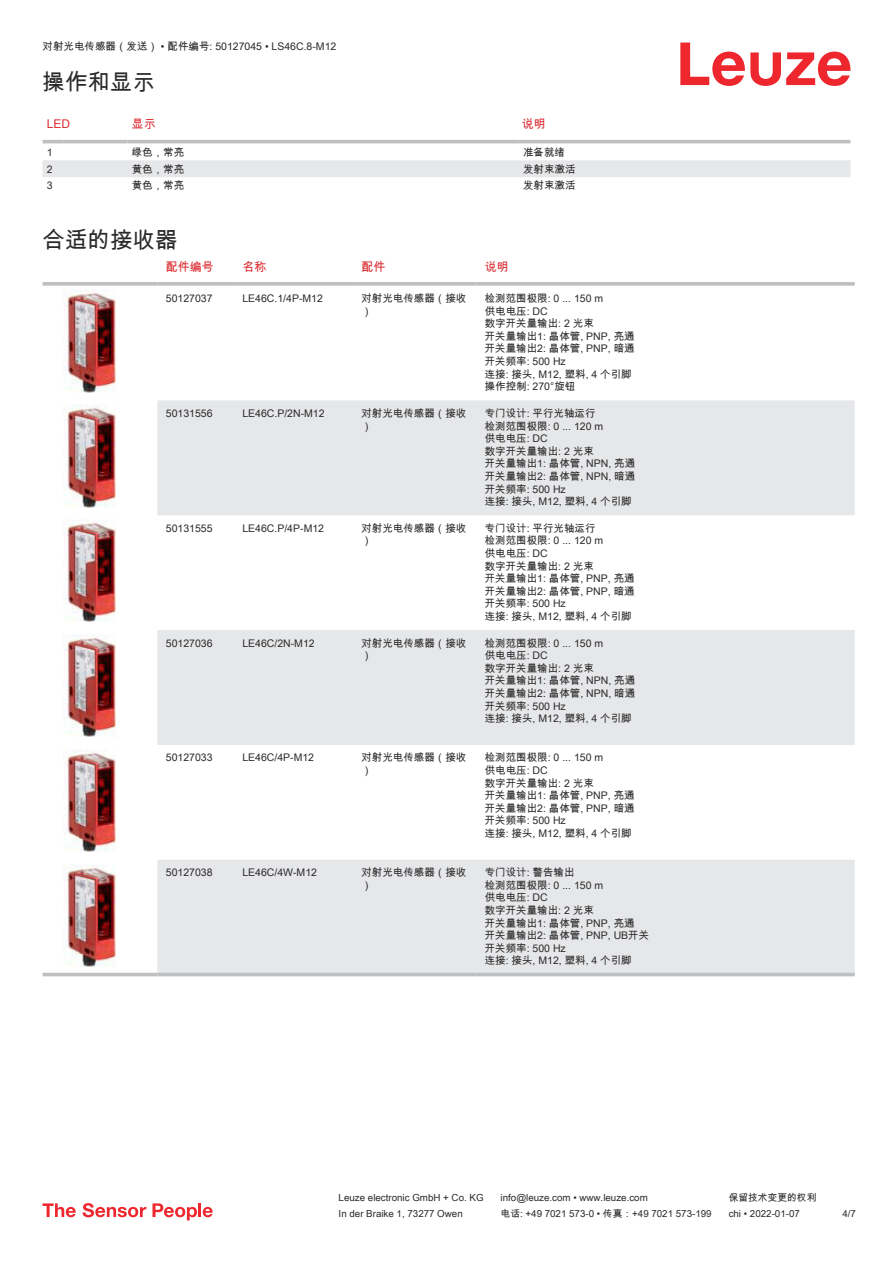
<style>
.page{position:relative;width:893px;height:1263px;background:#fff}
.page>*{position:absolute;margin:0;border:0;box-sizing:border-box;transform-origin:0 0}
.t1{font:22.5px "Arial Unicode MS";color:#2b292a}
.t2{font:12px "Arial Unicode MS";color:#db2a30}
.t3{font:10.5px/12.6px "Arial Unicode MS";color:#2b292a}
.t4{font:9.75px "Arial Unicode MS";color:#2b292a}
</style>
<div class="page">
<svg style="left:680px;top:43px;width:170px;height:43px"></svg>
<svg style="left:43px;top:143px;width:807px;height:1px"></svg>
<div style="left:43px;top:160px;width:807px;height:17px;background:#e6e7e9"></div>
<hr style="left:43px;top:140px;width:21px;height:3px;background:#bdbfc1">
<hr style="left:64px;top:140px;width:64px;height:3px;background:#bdbfc1">
<hr style="left:128px;top:140px;width:391px;height:3px;background:#bdbfc1">
<hr style="left:519px;top:140px;width:331px;height:3px;background:#bdbfc1">
<svg style="left:157px;top:400px;width:698px;height:573px;fill:#e6e7e9"></svg>
<svg style="left:43px;top:282px;width:114px;height:4px"></svg>
<svg style="left:157px;top:282px;width:77px;height:4px"></svg>
<svg style="left:234px;top:282px;width:119px;height:4px"></svg>
<svg style="left:353px;top:282px;width:123px;height:4px"></svg>
<svg style="left:476px;top:282px;width:379px;height:4px;background:#c3c5c7"></svg>
<hr style="left:43px;top:973px;width:114px;height:3px;background:#bdbfc1">
<hr style="left:157px;top:973px;width:77px;height:3px;background:#bdbfc1">
<hr style="left:234px;top:973px;width:119px;height:3px;background:#bdbfc1">
<hr style="left:353px;top:973px;width:123px;height:3px;background:#bdbfc1">
<hr style="left:476px;top:973px;width:379px;height:3px;background:#bdbfc1">
<img style="left:64px;top:290px;width:52px;height:103px">
<img style="left:64px;top:405px;width:52px;height:103px">
<img style="left:64px;top:519px;width:52px;height:103px">
<img style="left:64px;top:634px;width:52px;height:103px">
<img style="left:64px;top:749px;width:52px;height:103px">
<img style="left:64px;top:864px;width:52px;height:103px">
<svg style="left:43px;top:1203px;width:33px;height:14px"></svg>
<svg style="left:83px;top:1203px;width:63px;height:14px"></svg>
<svg style="left:153px;top:1203px;width:44px;height:17px"></svg>
<hr style="left:198px;top:1203px;width:3px;height:14px;background:#ed272d">
<svg style="left:203px;top:1207px;width:10px;height:10px"></svg>
<p class="t3" style="left:43px;top:40px;width:295px">对射光电传感器（发送） • 配件编号: 50127045 • LS46C.8-M12</p>
<h1 class="t1" style="left:43px;top:66px;width:114px">操作和显示</h1>
<p class="t2" style="left:47px;top:117px;width:25px">LED</p>
<p class="t2" style="left:132px;top:115px;width:25px">显示</p>
<p class="t2" style="left:522px;top:115px;width:25px">说明</p>
<p class="t3" style="left:47px;top:145px;width:7px">1</p>
<p class="t3" style="left:132px;top:145px;width:54px">绿色，常亮</p>
<p class="t3" style="left:523px;top:145px;width:43px">准备就绪</p>
<p class="t3" style="left:47px;top:162px;width:7px">2</p>
<p class="t3" style="left:132px;top:162px;width:54px">黄色，常亮</p>
<p class="t3" style="left:523px;top:162px;width:54px">发射束激活</p>
<p class="t3" style="left:47px;top:179px;width:7px">3</p>
<p class="t3" style="left:132px;top:179px;width:54px">黄色，常亮</p>
<p class="t3" style="left:523px;top:179px;width:54px">发射束激活</p>
<h1 class="t1" style="left:43px;top:224px;width:136px">合适的接收器</h1>
<p class="t2" style="left:166px;top:258px;width:49px">配件编号</p>
<p class="t2" style="left:242px;top:258px;width:25px">名称</p>
<p class="t2" style="left:361px;top:258px;width:25px">配件</p>
<p class="t2" style="left:485px;top:258px;width:25px">说明</p>
<p class="t3" style="left:166px;top:292px;width:48px">50127037</p>
<p class="t3" style="left:242px;top:292px;width:82px">LE46C.1/4P-M12</p>
<p class="t3" style="left:361px;top:292px;width:106px">对射光电传感器（接收）</p>
<p class="t3" style="left:485px;top:292px;width:151px">检测范围极限: 0 ... 150 m<br>供电电压: DC<br>数字开关量输出: 2 光束<br>开关量输出1: 晶体管, PNP, 亮通开关量输出2: 晶体管, PNP, 暗通开关频率: 500 Hz<br>连接: 接头, M12, 塑料, 4 个引脚操作控制: 270°旋钮</p>
<p class="t3" style="left:166px;top:407px;width:48px">50131556</p>
<p class="t3" style="left:242px;top:407px;width:84px">LE46C.P/2N-M12</p>
<p class="t3" style="left:361px;top:407px;width:106px">对射光电传感器（接收）</p>
<p class="t3" style="left:485px;top:407px;width:152px">专门设计: 平行光轴运行<br>检测范围极限: 0 ... 120 m<br>供电电压: DC<br>数字开关量输出: 2 光束<br>开关量输出1: 晶体管, NPN, 亮通开关量输出2: 晶体管, NPN, 暗通开关频率: 500 Hz<br>连接: 接头, M12, 塑料, 4 个引脚</p>
<p class="t3" style="left:166px;top:521px;width:48px">50131555</p>
<p class="t3" style="left:242px;top:521px;width:83px">LE46C.P/4P-M12</p>
<p class="t3" style="left:361px;top:521px;width:106px">对射光电传感器（接收）</p>
<p class="t3" style="left:485px;top:521px;width:151px">专门设计: 平行光轴运行<br>检测范围极限: 0 ... 120 m<br>供电电压: DC<br>数字开关量输出: 2 光束<br>开关量输出1: 晶体管, PNP, 亮通开关量输出2: 晶体管, PNP, 暗通开关频率: 500 Hz<br>连接: 接头, M12, 塑料, 4 个引脚</p>
<p class="t3" style="left:166px;top:636px;width:48px">50127036</p>
<p class="t3" style="left:242px;top:636px;width:74px">LE46C/2N-M12</p>
<p class="t3" style="left:361px;top:636px;width:106px">对射光电传感器（接收）</p>
<p class="t3" style="left:485px;top:636px;width:152px">检测范围极限: 0 ... 150 m<br>供电电压: DC<br>数字开关量输出: 2 光束<br>开关量输出1: 晶体管, NPN, 亮通开关量输出2: 晶体管, NPN, 暗通开关频率: 500 Hz<br>连接: 接头, M12, 塑料, 4 个引脚</p>
<p class="t3" style="left:166px;top:751px;width:48px">50127033</p>
<p class="t3" style="left:242px;top:751px;width:73px">LE46C/4P-M12</p>
<p class="t3" style="left:361px;top:751px;width:106px">对射光电传感器（接收）</p>
<p class="t3" style="left:485px;top:751px;width:151px">检测范围极限: 0 ... 150 m<br>供电电压: DC<br>数字开关量输出: 2 光束<br>开关量输出1: 晶体管, PNP, 亮通开关量输出2: 晶体管, PNP, 暗通开关频率: 500 Hz<br>连接: 接头, M12, 塑料, 4 个引脚</p>
<p class="t3" style="left:166px;top:866px;width:48px">50127038</p>
<p class="t3" style="left:242px;top:866px;width:76px">LE46C/4W-M12</p>
<p class="t3" style="left:361px;top:866px;width:106px">对射光电传感器（接收）</p>
<p class="t3" style="left:485px;top:866px;width:166px">专门设计: 警告输出<br>检测范围极限: 0 ... 150 m<br>供电电压: DC<br>数字开关量输出: 2 光束<br>开关量输出1: 晶体管, PNP, 亮通<br>开关量输出2: 晶体管, PNP, UB开关开关频率: 500 Hz<br>连接: 接头, M12, 塑料, 4 个引脚</p>
<p class="t4" style="left:339px;top:1191px;width:146px">Leuze electronic GmbH + Co. KG</p>
<p class="t4" style="left:501px;top:1191px;width:149px">info@leuze.com • www.leuze.com</p>
<p class="t4" style="left:729px;top:1191px;width:89px">保留技术变更的权利</p>
<p class="t4" style="left:339px;top:1206px;width:126px">In der Braike 1, 73277 Owen</p>
<p class="t4" style="left:501px;top:1206px;width:212px">电话: +49 7021 573-0 • 传真：+49 7021 573-199</p>
<p class="t4" style="left:729px;top:1206px;width:73px">chi • 2022-01-07</p>
<p class="t4" style="left:842px;top:1206px;width:15px">4 /7</p>
</div>
